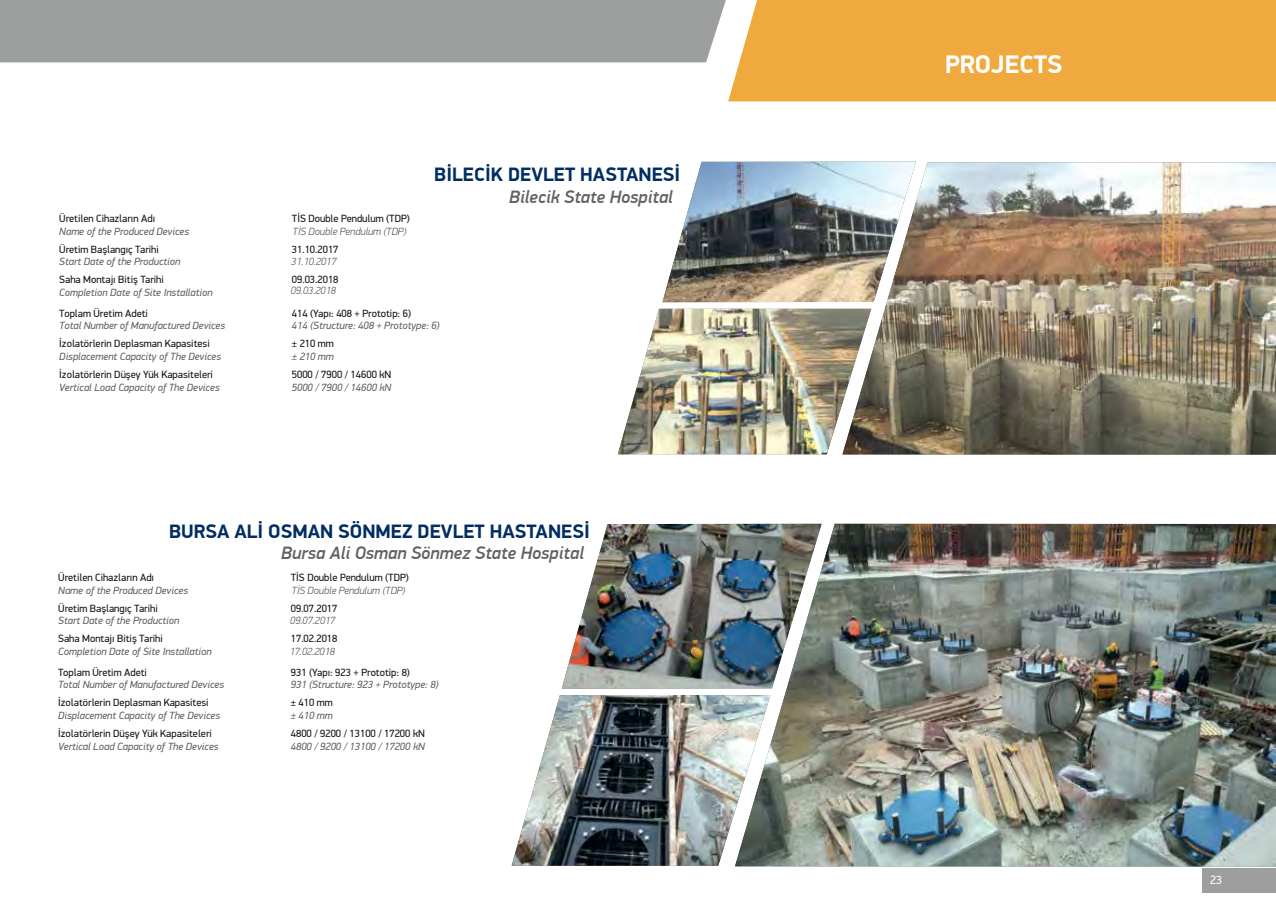
<style>
.page{position:relative;width:1276px;height:919px;background:#fff}
.page>*{position:absolute;margin:0;border:0;box-sizing:border-box;transform-origin:0 0}
.t1{font:700 25.5px "PF Din Display Pro";color:#fff}
.t2{font:700 19.5px "PF Din Display Pro";color:#012d63}
.t3{font:italic 500 18px "PF Din Display Pro";color:#606362}
.t4{font:12px "PF Din Display Pro";color:#fff}
.t5{font:10.5px "PF Din Display Pro";color:#121212}
.t6{font:italic 10.5px "PF Din Display Pro";color:#606362}
.t7{font:italic 300 10.5px "PF Din Display Pro";color:#5e6463}
</style>
<div class="page">
<div style="left:728px;top:0;width:548px;height:101px;background:#efa93e"></div>
<div style="left:0;top:0;width:726px;height:62px;background:#9d9f9e"></div>
<img style="left:735px;top:523px;width:541px;height:343px">
<img style="left:842px;top:162px;width:434px;height:292px">
<img style="left:511px;top:695px;width:259px;height:170px">
<img style="left:618px;top:309px;width:253px;height:145px">
<img style="left:562px;top:523px;width:259px;height:165px">
<img style="left:662px;top:162px;width:254px;height:140px">
<div style="left:1202px;top:867px;width:73px;height:25px;background:#9d9f9e"></div>
<h2 class="t2" style="left:434px;top:163px;width:248px">BİLECİK DEVLET HASTANESİ</h2>
<h3 class="t3" style="left:509px;top:186px;width:165px">Bilecik State Hospital</h3>
<p class="t5" style="left:59px;top:212px;width:97px">Üretilen Cihazların Adı</p>
<p class="t5" style="left:292px;top:212px;width:120px">TİS Double Pendulum (TDP)</p>
<p class="t6" style="left:59px;top:225px;width:131px">Name of the Produced Devices</p>
<p class="t7" style="left:293px;top:225px;width:115px">TİS Double Pendulum (TDP)</p>
<p class="t5" style="left:59px;top:243px;width:101px">Üretim Başlangıç Tarihi</p>
<p class="t5" style="left:292px;top:243px;width:48px">31.10.2017</p>
<p class="t6" style="left:59px;top:255px;width:123px">Start Date of the Production</p>
<p class="t7" style="left:291px;top:255px;width:47px">31.10.2017</p>
<p class="t5" style="left:59px;top:273px;width:106px">Saha Montajı Bitiş Tarihi</p>
<p class="t5" style="left:292px;top:273px;width:48px">09.03.2018</p>
<p class="t6" style="left:59px;top:285px;width:155px">Completion Date of Site Installation</p>
<p class="t7" style="left:291px;top:284px;width:47px">09.03.2018</p>
<p class="t5" style="left:59px;top:307px;width:90px">Toplam Üretim Adeti</p>
<p class="t5" style="left:292px;top:307px;width:121px">414 (Yapı: 408 + Prototip: 6)</p>
<p class="t6" style="left:59px;top:319px;width:167px">Total Number of Manufactured Devices</p>
<p class="t6" style="left:292px;top:319px;width:149px">414 (Structure: 408 + Prototype: 6)</p>
<p class="t5" style="left:59px;top:337px;width:152px">İzolatörlerin Deplasman Kapasitesi</p>
<p class="t5" style="left:292px;top:337px;width:43px">± 210 mm</p>
<p class="t6" style="left:59px;top:350px;width:163px">Displacement Capacity of The Devices</p>
<p class="t6" style="left:292px;top:350px;width:43px">± 210 mm</p>
<p class="t5" style="left:59px;top:368px;width:155px">İzolatörlerin Düşey Yük Kapasiteleri</p>
<p class="t5" style="left:292px;top:368px;width:101px">5000 / 7900 / 14600 kN</p>
<p class="t6" style="left:59px;top:381px;width:162px">Vertical Load Capacity of The Devices</p>
<p class="t6" style="left:292px;top:381px;width:101px">5000 / 7900 / 14600 kN</p>
<h2 class="t2" style="left:169px;top:519px;width:422px">BURSA ALİ OSMAN SÖNMEZ DEVLET HASTANESİ</h2>
<h3 class="t3" style="left:281px;top:542px;width:304px">Bursa Ali Osman Sönmez State Hospital</h3>
<p class="t5" style="left:58px;top:571px;width:97px">Üretilen Cihazların Adı</p>
<p class="t5" style="left:291px;top:571px;width:120px">TİS Double Pendulum (TDP)</p>
<p class="t6" style="left:58px;top:583px;width:131px">Name of the Produced Devices</p>
<p class="t7" style="left:291px;top:584px;width:115px">TİS Double Pendulum (TDP)</p>
<p class="t5" style="left:58px;top:602px;width:101px">Üretim Başlangıç Tarihi</p>
<p class="t5" style="left:291px;top:602px;width:48px">09.07.2017</p>
<p class="t6" style="left:58px;top:614px;width:123px">Start Date of the Production</p>
<p class="t7" style="left:290px;top:614px;width:47px">09.07.2017</p>
<p class="t5" style="left:58px;top:632px;width:106px">Saha Montajı Bitiş Tarihi</p>
<p class="t5" style="left:291px;top:632px;width:48px">17.02.2018</p>
<p class="t6" style="left:58px;top:644px;width:155px">Completion Date of Site Installation</p>
<p class="t7" style="left:290px;top:645px;width:47px">17.02.2018</p>
<p class="t5" style="left:58px;top:665px;width:90px">Toplam Üretim Adeti</p>
<p class="t5" style="left:291px;top:665px;width:121px">931 (Yapı: 923 + Prototip: 8)</p>
<p class="t6" style="left:58px;top:678px;width:167px">Total Number of Manufactured Devices</p>
<p class="t6" style="left:291px;top:678px;width:149px">931 (Structure: 923 + Prototype: 8)</p>
<p class="t5" style="left:58px;top:696px;width:152px">İzolatörlerin Deplasman Kapasitesi</p>
<p class="t5" style="left:291px;top:696px;width:43px">± 410 mm</p>
<p class="t6" style="left:58px;top:709px;width:163px">Displacement Capacity of The Devices</p>
<p class="t6" style="left:291px;top:709px;width:43px">± 410 mm</p>
<p class="t5" style="left:58px;top:727px;width:155px">İzolatörlerin Düşey Yük Kapasiteleri</p>
<p class="t5" style="left:291px;top:727px;width:135px">4800 / 9200 / 13100 / 17200 kN</p>
<p class="t6" style="left:58px;top:739px;width:162px">Vertical Load Capacity of The Devices</p>
<p class="t6" style="left:291px;top:739px;width:135px">4800 / 9200 / 13100 / 17200 kN</p>
<h1 class="t1" style="left:945px;top:49px;width:119px">PROJECTS</h1>
<p class="t4" style="left:1210px;top:873px;width:13px">23</p>
</div>
